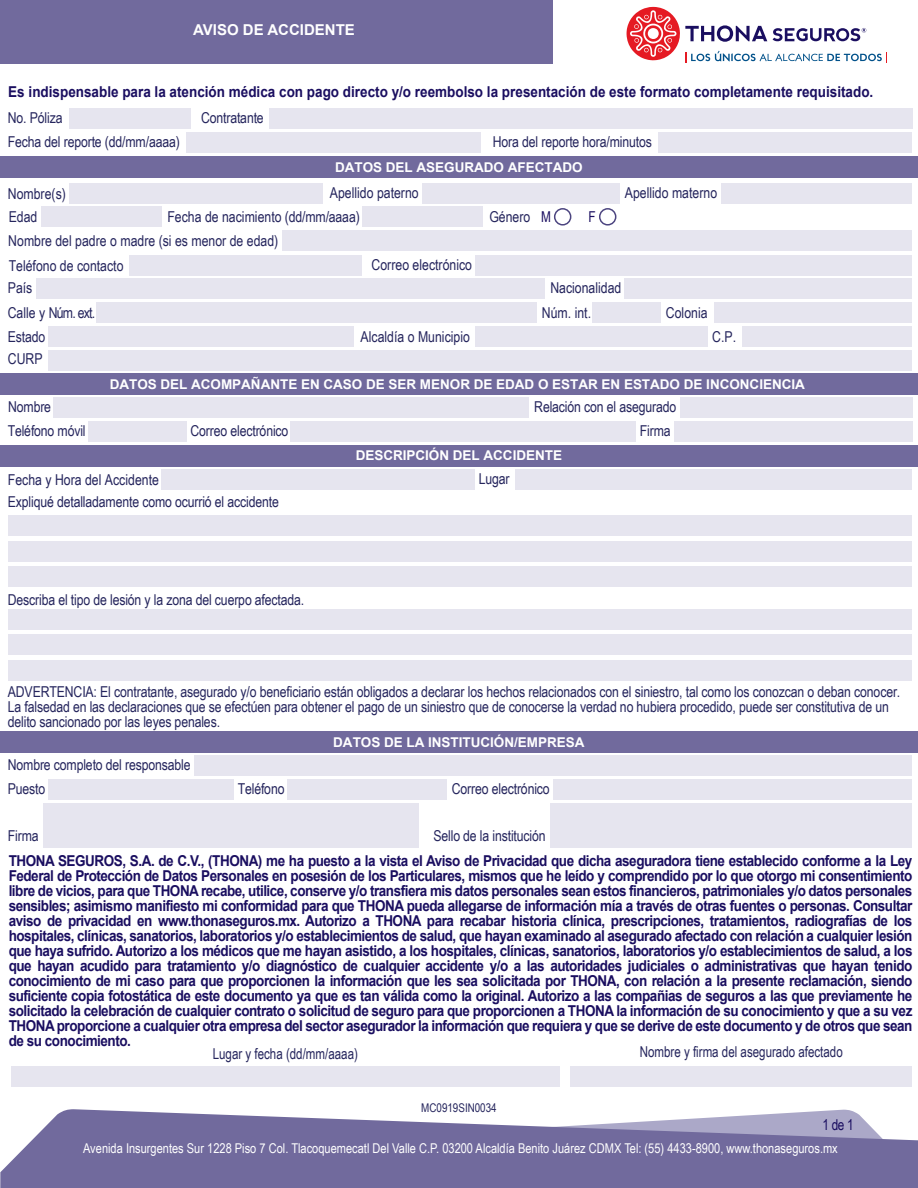
<style>
.page{position:relative;width:918px;height:1188px;background:#fff}
.page>*{position:absolute;margin:0;border:0;box-sizing:border-box;transform-origin:0 0}
.t1{font:700 15px/15px "Arial";color:#1a0e60;text-align:justify;scale:.9 1}
.t2{font:15px/15px "Arial Narrow";letter-spacing:-.01em;color:#25255d}
.t3{font:15px "Arial Narrow";letter-spacing:-.01em;color:#25255d;scale:.94 1}
.t4{font:700 15px "Arial";color:#fff}
.t5{font:15px "Arial Narrow";color:#1a0e60;scale:.96 1}
.t6{font:700 13.5px "Arial";color:#fff}
.t7{font:13.5px "Arial Narrow";color:#fff}
.t8{font:12px "Arial Narrow";color:#25255d}
.s1{color:#1a0e60}
</style>
<div class="page">
<div style="left:11px;top:1067px;width:548px;height:20px;background:#e6e5ef"></div>
<div style="left:571px;top:1067px;width:341px;height:20px;background:#e6e5ef"></div>
<svg style="left:627px;top:7px;width:260px;height:56px"></svg>
<div style="left:0;top:0;width:552px;height:63px;background:#716a9d"></div>
<svg style="left:0;top:1109px;width:918px;height:79px;background:#8a84ae"></svg>
<div style="left:0;top:157px;width:918px;height:21px;background:#716a9d"></div>
<div style="left:0;top:445px;width:918px;height:21px;background:#716a9d"></div>
<div style="left:0;top:731px;width:918px;height:22px;background:#716a9d"></div>
<div style="left:36px;top:278px;width:508px;height:21px;background:#e6e5ef"></div>
<div style="left:625px;top:278px;width:287px;height:21px;background:#e6e5ef"></div>
<div style="left:48px;top:326px;width:306px;height:21px;background:#e6e5ef"></div>
<div style="left:475px;top:326px;width:233px;height:20px;background:#e6e5ef"></div>
<div style="left:743px;top:326px;width:169px;height:20px;background:#e6e5ef"></div>
<div style="left:48px;top:350px;width:864px;height:20px;background:#e6e5ef"></div>
<div style="left:8px;top:515px;width:904px;height:21px;background:#e6e5ef"></div>
<div style="left:8px;top:541px;width:904px;height:20px;background:#e6e5ef"></div>
<div style="left:8px;top:566px;width:904px;height:21px;background:#e6e5ef"></div>
<div style="left:8px;top:609px;width:904px;height:21px;background:#e6e5ef"></div>
<div style="left:8px;top:635px;width:904px;height:20px;background:#e6e5ef"></div>
<div style="left:8px;top:660px;width:904px;height:21px;background:#e6e5ef"></div>
<div style="left:130px;top:255px;width:232px;height:20px;background:#e6e5ef"></div>
<div style="left:475px;top:255px;width:437px;height:20px;background:#e6e5ef"></div>
<div style="left:70px;top:183px;width:253px;height:20px;background:#e6e5ef"></div>
<div style="left:422px;top:183px;width:198px;height:20px;background:#e6e5ef"></div>
<div style="left:721px;top:183px;width:191px;height:20px;background:#e6e5ef"></div>
<div style="left:186px;top:132px;width:294px;height:21px;background:#e6e5ef"></div>
<div style="left:658px;top:132px;width:254px;height:21px;background:#e6e5ef"></div>
<div style="left:194px;top:755px;width:718px;height:21px;background:#e6e5ef"></div>
<div style="left:43px;top:803px;width:376px;height:45px;background:#e6e5ef"></div>
<div style="left:550px;top:803px;width:362px;height:45px;background:#e6e5ef"></div>
<div style="left:48px;top:779px;width:186px;height:21px;background:#e6e5ef"></div>
<div style="left:287px;top:779px;width:160px;height:21px;background:#e6e5ef"></div>
<div style="left:553px;top:779px;width:359px;height:21px;background:#e6e5ef"></div>
<div style="left:162px;top:469px;width:313px;height:21px;background:#e6e5ef"></div>
<div style="left:516px;top:469px;width:396px;height:21px;background:#e6e5ef"></div>
<div style="left:269px;top:108px;width:643px;height:21px;background:#e6e5ef"></div>
<div style="left:69px;top:108px;width:122px;height:21px;background:#e6e5ef"></div>
<div style="left:96px;top:302px;width:441px;height:21px;background:#e6e5ef"></div>
<div style="left:592px;top:302px;width:69px;height:21px;background:#e6e5ef"></div>
<div style="left:715px;top:302px;width:197px;height:21px;background:#e6e5ef"></div>
<div style="left:282px;top:231px;width:630px;height:20px;background:#e6e5ef"></div>
<div style="left:362px;top:207px;width:120px;height:20px;background:#e6e5ef"></div>
<div style="left:42px;top:207px;width:120px;height:20px;background:#e6e5ef"></div>
<div style="left:554px;top:208px;width:17px;height:18px;border:2px solid #4c4580;border-radius:50%"></div>
<div style="left:599px;top:208px;width:17px;height:18px;border:2px solid #4c4580;border-radius:50%"></div>
<div style="left:0;top:374px;width:918px;height:21px;background:#716a9d"></div>
<div style="left:53px;top:398px;width:476px;height:20px;background:#e6e5ef"></div>
<div style="left:680px;top:398px;width:232px;height:20px;background:#e6e5ef"></div>
<div style="left:88px;top:422px;width:98px;height:20px;background:#e6e5ef"></div>
<div style="left:291px;top:422px;width:345px;height:20px;background:#e6e5ef"></div>
<div style="left:674px;top:422px;width:238px;height:20px;background:#e6e5ef"></div>
<p class="t4" style="left:193px;top:20px;width:163px">AVISO DE ACCIDENTE</p>
<p class="t1" style="left:8px;top:85px;width:963px">Es indispensable para la atención médica con pago directo y/o reembolso la presentación de este formato completamente requisitado.</p>
<p class="t2" style="left:8px;top:109px;width:56px">No. Póliza</p>
<p class="t2" style="left:201px;top:109px;width:64px">Contratante</p>
<p class="t2" style="left:8px;top:133px;width:174px">Fecha del reporte (dd/mm/aaaa)</p>
<p class="t2" style="left:493px;top:133px;width:161px">Hora del reporte hora/minutos</p>
<p class="t6" style="left:335px;top:159px;width:249px">DATOS DEL ASEGURADO AFECTADO</p>
<p class="t2" style="left:8px;top:185px;width:60px">Nombre(s)</p>
<p class="t2" style="left:330px;top:185px;width:90px">Apellido paterno</p>
<p class="t2" style="left:625px;top:185px;width:94px">Apellido materno</p>
<p class="t2" style="left:9px;top:209px;width:30px">Edad</p>
<p class="t2" style="left:167px;top:209px;width:194px">Fecha de nacimiento (dd/mm/aaaa)</p>
<p class="t2" style="left:489px;top:209px;width:63px">Género <span class="s1">M</span></p>
<p class="t5" style="left:589px;top:206px;width:9px">F</p>
<p class="t2" style="left:8px;top:233px;width:272px">Nombre del padre o madre (si es menor de edad)</p>
<p class="t2" style="left:9px;top:257px;width:116px">Teléfono de contacto</p>
<p class="t2" style="left:372px;top:257px;width:102px">Correo electrónico</p>
<p class="t2" style="left:8px;top:280px;width:26px">País</p>
<p class="t2" style="left:550px;top:280px;width:73px">Nacionalidad</p>
<p class="t2" style="left:8px;top:328px;width:39px">Estado</p>
<p class="t2" style="left:361px;top:329px;width:111px">Alcaldía o Municipio</p>
<p class="t2" style="left:712px;top:329px;width:25px">C.P.</p>
<p class="t2" style="left:8px;top:351px;width:36px">CURP</p>
<p class="t2" style="left:8px;top:305px;width:89px">Calle y Núm. ext.</p>
<p class="t2" style="left:542px;top:304px;width:51px">Núm. int.</p>
<p class="t2" style="left:666px;top:304px;width:43px">Colonia</p>
<p class="t6" style="left:110px;top:375px;width:697px">DATOS DEL ACOMPAÑANTE EN CASO DE SER MENOR DE EDAD O ESTAR EN ESTADO DE INCONCIENCIA</p>
<p class="t2" style="left:8px;top:399px;width:44px">Nombre</p>
<p class="t2" style="left:534px;top:399px;width:144px">Relación con el asegurado</p>
<p class="t2" style="left:8px;top:423px;width:80px">Teléfono móvil</p>
<p class="t2" style="left:191px;top:423px;width:99px">Correo electrónico</p>
<p class="t2" style="left:640px;top:423px;width:32px">Firma</p>
<p class="t2" style="left:8px;top:472px;width:153px">Fecha y Hora del Accidente</p>
<p class="t2" style="left:8px;top:494px;width:273px">Expliqué detalladamente como ocurrió el accidente</p>
<p class="t2" style="left:8px;top:592px;width:298px">Describa el tipo de lesión y la zona del cuerpo afectada.</p>
<p class="t6" style="left:356px;top:447px;width:208px">DESCRIPCIÓN DEL ACCIDENTE</p>
<p class="t2" style="left:479px;top:470px;width:32px">Lugar</p>
<p class="t2" style="left:8px;top:684px;width:894px">ADVERTENCIA: El contratante, asegurado y/o beneficiario están obligados a declarar los hechos relacionados con el siniestro, tal como los conozcan o deban conocer.<br>La falsedad en las declaraciones que se efectúen para obtener el pago de un siniestro que de conocerse la verdad no hubiera procedido, puede ser constitutiva de un delito sancionado por las leyes penales.</p>
<p class="t2" style="left:8px;top:756px;width:184px">Nombre completo del responsable</p>
<p class="t6" style="left:333px;top:733px;width:253px">DATOS DE LA INSTITUCIÓN/EMPRESA</p>
<p class="t2" style="left:8px;top:780px;width:39px">Puesto</p>
<p class="t2" style="left:238px;top:780px;width:48px">Teléfono</p>
<p class="t2" style="left:452px;top:780px;width:99px">Correo electrónico</p>
<p class="t2" style="left:8px;top:828px;width:32px">Firma</p>
<p class="t2" style="left:433px;top:828px;width:114px">Sello de la institución</p>
<p class="t1" style="left:9px;top:854px;width:1006px">THONA SEGUROS, S.A. de C.V., (THONA) me ha puesto a la vista el Aviso de Privacidad que dicha aseguradora tiene establecido conforme a la Ley Federal de Protección de Datos Personales en posesión de los Particulares, mismos que he leído y comprendido por lo que otorgo mi consentimiento libre de vicios, para que THONA recabe, utilice, conserve y/o transfiera mis datos personales sean estos financieros, patrimoniales y/o datos personales sensibles; asimismo manifiesto mi conformidad para que THONA pueda allegarse de información mía a través de otras fuentes o personas. Consultar aviso de privacidad en www.thonaseguros.mx. Autorizo a THONA para recabar historia clínica, prescripciones, tratamientos, radiografías de los hospitales, clínicas, sanatorios, laboratorios y/o establecimientos de salud, que hayan examinado al asegurado afectado con relación a cualquier lesión que haya sufrido. Autorizo a los médicos que me hayan asistido, a los hospitales, clínicas, sanatorios, laboratorios y/o establecimientos de salud, a los que hayan acudido para tratamiento y/o diagnóstico de cualquier accidente y/o a las autoridades judiciales o administrativas que hayan tenido conocimiento de mi caso para que proporcionen la información que les sea solicitada por THONA, con relación a la presente reclamación, siendo suficiente copia fotostática de este documento ya que es tan válida como la original. Autorizo a las compañias de seguros a las que previamente he solicitado la celebración de cualquier contrato o solicitud de seguro para que proporcionen a THONA la información de su conocimiento y que a su vez THONA proporcione a cualquier otra empresa del sector asegurador la información que requiera y que se derive de este documento y de otros que sean de su conocimiento.</p>
<p class="t3" style="left:213px;top:1043px;width:156px">Lugar y fecha (dd/mm/aaaa)</p>
<p class="t3" style="left:640px;top:1041px;width:218px">Nombre y firma del asegurado afectado</p>
<p class="t8" style="left:421px;top:1099px;width:77px">MC0919SIN0034</p>
<p class="t5" style="left:823px;top:1114px;width:34px">1 de 1</p>
<p class="t7" style="left:83px;top:1138px;width:756px">Avenida Insurgentes Sur 1228 Piso 7 Col. Tlacoquemecatl Del Valle C.P. 03200 Alcaldía Benito Juárez CDMX Tel: (55) 4433-8900, www.thonaseguros.mx</p>
</div>
